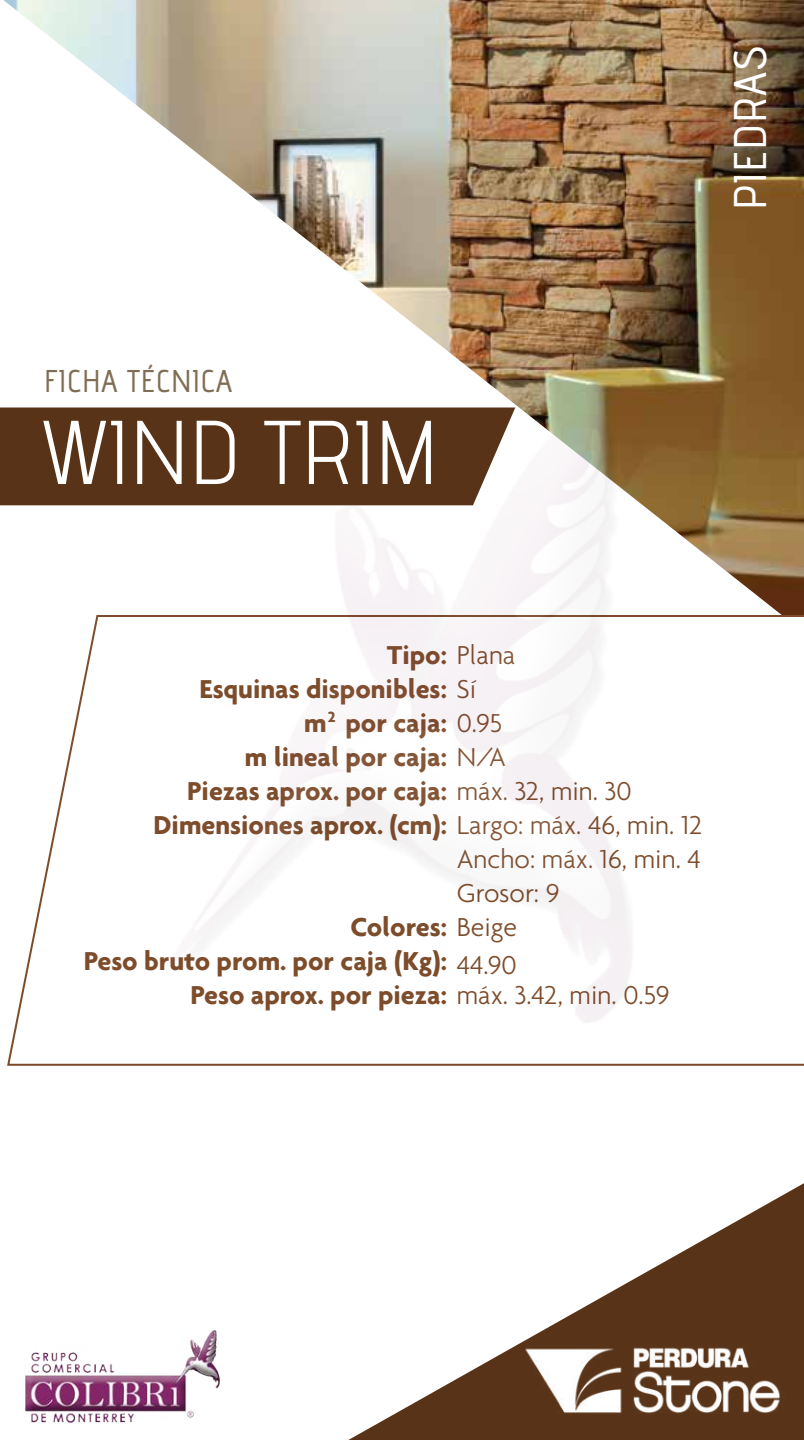
<style>
.page{position:relative;width:804px;height:1440px;background:#fff}
.page>*{position:absolute;margin:0;border:0;box-sizing:border-box;transform-origin:0 0}
.t1{font:90.4px "advent";color:#fff}
.t2{font:45.8px "advent Bd 1";letter-spacing:.02em;color:#fff}
.t3{font:31.4px "advent Bd 1";letter-spacing:.02em;color:#7f6e54}
.t4{font:700 28px/34px "Agenda";color:#7d4c2b}
.t5{font:300 28px/30px "Agenda";color:#7d4c2b}
.t6{font:700 16px "Agenda";color:#7d4c2b}
.s1{font-weight:300}
.s2{font-weight:700}
</style>
<div class="page">
<img style="left:3px;top:0;width:801px;height:614px">
<svg style="left:7px;top:614px;width:797px;height:452px"></svg>
<div style="left:0;top:408px;width:515px;height:97px;background:#583317"></div>
<svg style="left:348px;top:1183px;width:456px;height:257px"></svg>
<img style="left:165px;top:415px;width:474px;height:610px">
<img style="left:25px;top:1330px;width:195px;height:92px">
<img style="left:518px;top:1284px;width:269px;height:156px">
<p class="t3" style="left:44px;top:362px;width:190px">FICHA TÉCNICA</p>
<h1 class="t1" style="left:41px;top:397px;width:398px">WIND TRIM</h1>
<h2 class="t2" style="left:722px;top:210px;width:166px;rotate:-90deg">PIEDRAS</h2>
<p class="t4" style="left:199px;top:638px;width:318px;text-indent:187px">Tipo: <span class="s1">Plana<br></span>Esquinas disponibles: <span class="s1">Sí</span></p>
<p class="t4" style="left:304px;top:706px;width:200px">m por caja: <span class="s1">0.95</span></p>
<p class="t4" style="left:245px;top:739px;width:263px">m lineal por caja: <span class="s1">N/A</span></p>
<p class="t4" style="left:187px;top:773px;width:446px">Piezas aprox. por caja: <span class="s1">máx. 32, min. 30</span></p>
<p class="t4" style="left:154px;top:807px;width:550px">Dimensiones aprox. (cm): <span class="s1">Largo: máx. 46, min. 12</span></p>
<p class="t5" style="left:457px;top:844px;width:246px">Ancho: máx. 16, min. 4</p>
<p class="t5" style="left:457px;top:878px;width:104px">Grosor: 9</p>
<p class="t4" style="left:350px;top:909px;width:168px">Colores: <span class="s1">Beige</span></p>
<p class="t5" style="left:191px;top:949px;width:481px;text-indent:266px">44.90<br><span class="s2">Peso aprox. por pieza:</span> máx. 3.42, min. 0.59</p>
<p class="t6" style="left:328px;top:707px;width:9px">2</p>
<p class="t4" style="left:84px;top:943px;width:365px">Peso bruto prom. por caja (Kg):</p>
</div>
